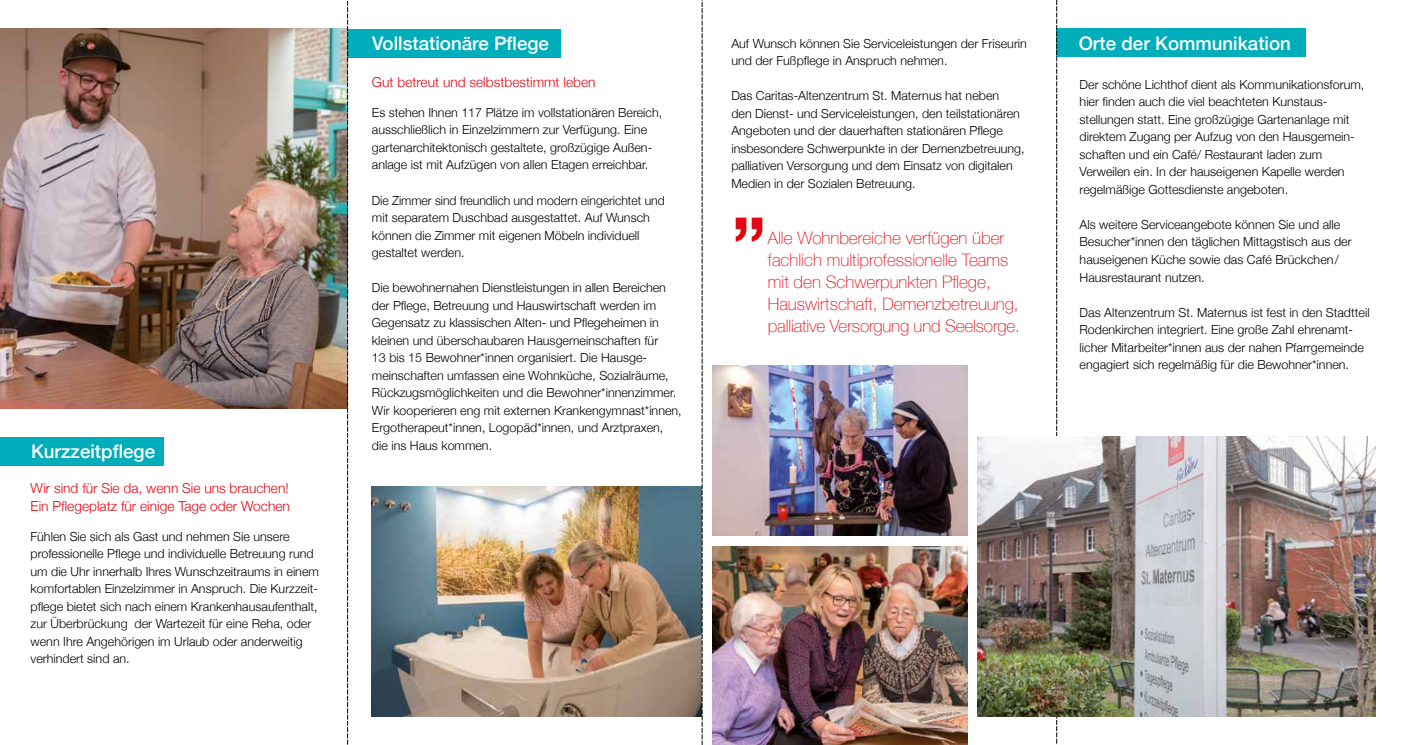
<style>
.page{position:relative;width:1404px;height:745px;background:#fff}
.page>*{position:absolute;margin:0;border:0;box-sizing:border-box;transform-origin:0 0}
.t1{font:500 18.75px "Helvetica Neue";color:#fff}
.t2{font:100 17.12px/22px "Helvetica Neue";color:#e30613}
.t3{font:300 13.75px/18px "Helvetica Neue";color:#e30613}
.t4{font:300 12.5px/17.5px "Helvetica Neue";color:#000}
</style>
<div class="page">
<img style="left:0;top:28px;width:347px;height:380px">
<img style="left:372px;top:486px;width:330px;height:230px">
<img style="left:712px;top:365px;width:255px;height:170px">
<img style="left:712px;top:546px;width:255px;height:198px">
<svg style="left:735px;top:217px;width:27px;height:24px"></svg>
<div style="left:0;top:437px;width:164px;height:28px;background:#00adba"></div>
<div style="left:347px;top:29px;width:214px;height:28px;background:#00adba"></div>
<div style="left:1056px;top:29px;width:249px;height:28px;background:#00adba"></div>
<svg style="left:347px;top:0;width:1px;height:744px"></svg>
<svg style="left:702px;top:0;width:1px;height:744px"></svg>
<svg style="left:1056px;top:0;width:1px;height:744px"></svg>
<img style="left:977px;top:436px;width:398px;height:280px">
<h1 class="t1" style="left:31px;top:435px;width:125px">Kurzzeitpflege</h1>
<p class="t3" style="left:31px;top:477px;width:261px">Wir sind für Sie da, wenn Sie uns brauchen!<br>Ein Pflegeplatz für einige Tage oder Wochen</p>
<p class="t4" style="left:31px;top:526px;width:290px">Fühlen Sie sich als Gast und nehmen Sie unsere professionelle Pflege und individuelle Betreuung rund um die Uhr innerhalb Ihres Wunschzeitraums in einem komfortablen Einzelzimmer in Anspruch. Die Kurzzeit&shy;pflege bietet sich nach einem Krankenhausaufenthalt, zur Überbrückung der Wartezeit für eine Reha, oder wenn Ihre Angehörigen im Urlaub oder anderweitig verhindert sind an.</p>
<h1 class="t1" style="left:372px;top:28px;width:178px">Vollstationäre Pflege</h1>
<p class="t3" style="left:372px;top:72px;width:225px">Gut betreut und selbstbestimmt leben</p>
<p class="t4" style="left:372px;top:103px;width:292px">Es stehen Ihnen 117 Plätze im vollstationären Bereich, ausschließlich in Einzelzimmern zur Verfügung. Eine gartenarchitektonisch gestaltete, großzügige Außen&shy;anlage ist mit Aufzügen von allen Etagen erreichbar.</p>
<p class="t4" style="left:372px;top:190px;width:294px">Die Zimmer sind freundlich und modern eingerichtet und mit separatem Duschbad ausgestattet. Auf Wunsch können die Zimmer mit eigenen Möbeln individuell gestaltet werden.</p>
<p class="t4" style="left:372px;top:278px;width:311px">Die bewohnernahen Dienstleistungen in allen Bereichen der Pflege, Betreuung und Hauswirtschaft werden im Gegensatz zu klassischen Alten- und Pflegeheimen in kleinen und überschaubaren Hausgemeinschaften für<br>13 bis 15 Bewohner*innen organisiert. Die Hausge&shy;meinschaften umfassen eine Wohnküche, Sozialräume, Rückzugsmöglichkeiten und die Bewohner*innenzimmer.<br>Wir kooperieren eng mit externen Krankengymnast*innen, Ergotherapeut*innen, Logopäd*innen, und Arztpraxen, die ins Haus kommen.</p>
<p class="t4" style="left:731px;top:33px;width:297px">Auf Wunsch können Sie Serviceleistungen der Friseurin und der Fußpflege in Anspruch nehmen.</p>
<p class="t4" style="left:731px;top:86px;width:295px">Das Caritas-Altenzentrum St. Maternus hat neben<br>den Dienst- und Serviceleistungen, den teilstationären Angeboten und der dauerhaften stationären Pflege insbesondere Schwerpunkte in der Demenzbetreuung, palliativen Versorgung und dem Einsatz von digitalen Medien in der Sozialen Betreuung.</p>
<h2 class="t2" style="left:767px;top:226px;width:253px">Alle Wohnbereiche verfügen über fachlich multiprofessionelle Teams mit den Schwerpunkten Pflege, Hauswirtschaft, Demenzbetreuung, palliative Versorgung und Seelsorge.</h2>
<h1 class="t1" style="left:1078px;top:28px;width:214px">Orte der Kommunikation</h1>
<p class="t4" style="left:1079px;top:75px;width:286px">Der schöne Lichthof dient als Kommunikationsforum, hier finden auch die viel beachteten Kunstaus&shy;stellungen statt. Eine großzügige Gartenanlage mit direktem Zugang per Aufzug von den Hausgemein&shy;schaften und ein Café/ Restaurant laden zum Verweilen ein. In der hauseigenen Kapelle werden regelmäßige Gottesdienste angeboten.</p>
<p class="t4" style="left:1079px;top:215px;width:273px">Als weitere Serviceangebote können Sie und alle Besucher*innen den täglichen Mittagstisch aus der hauseigenen Küche sowie das Café Brückchen/ Hausrestaurant nutzen.</p>
<p class="t4" style="left:1079px;top:302px;width:291px">Das Altenzentrum St. Maternus ist fest in den Stadtteil Rodenkirchen integriert. Eine große Zahl ehrenamt&shy;licher Mitarbeiter*innen aus der nahen Pfarrgemeinde engagiert sich regelmäßig für die Bewohner*innen.</p>
</div>
